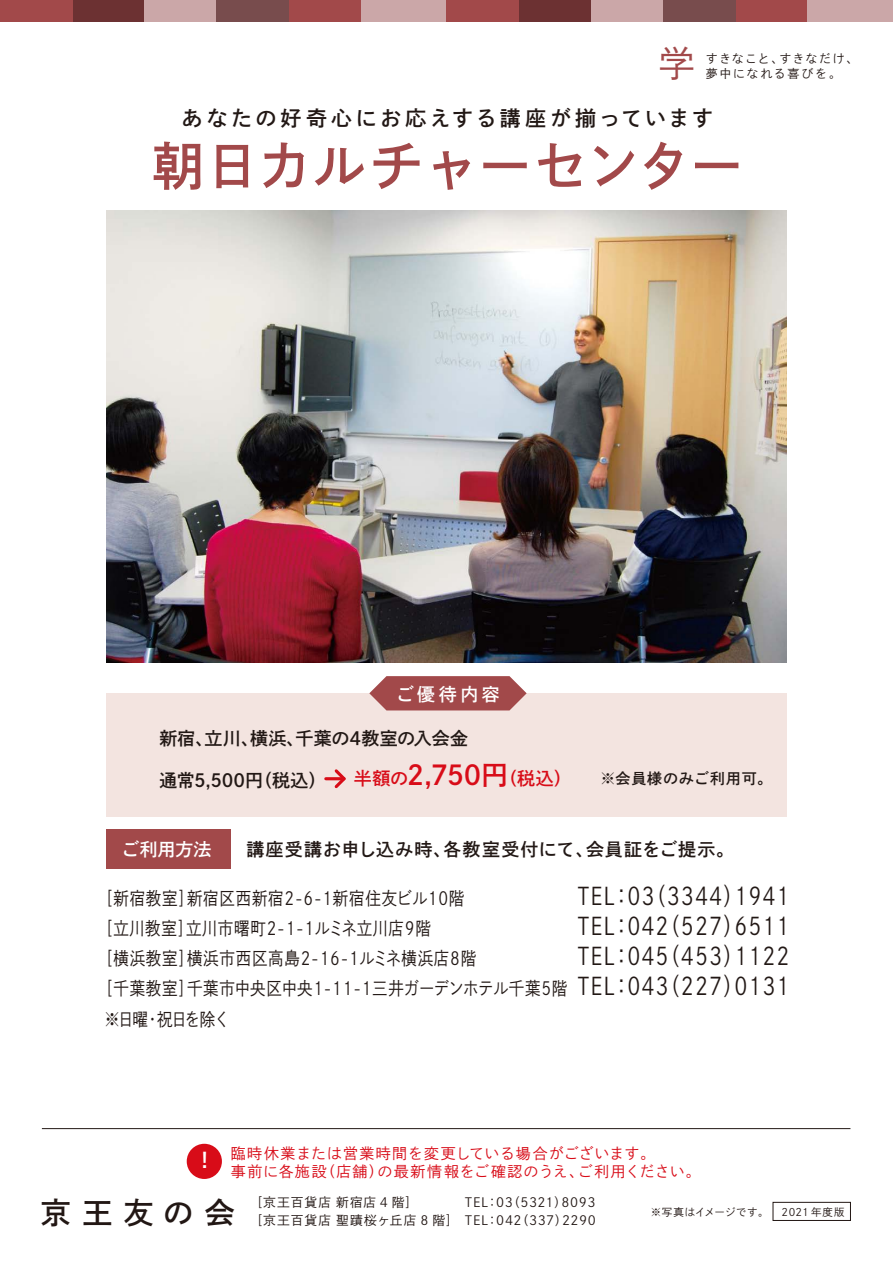
<style>
.page{position:relative;width:893px;height:1263px;background:#fff}
.page>*{position:absolute;margin:0;border:0;box-sizing:border-box;transform-origin:0 0}
.t1{font:52.5px "Shuei Go Kin Std B";letter-spacing:.03em;color:#a2494a}
.t2{font:36px "Shuei Go Kin Std L";color:#a2494a}
.t3{font:30px "Shuei Go Kin Std B";letter-spacing:.385em;color:#221714}
.t4{font:24px "Shuei Go Kin Std L";letter-spacing:.05em;color:#221815;scale:.86 1}
.t5{font:21px "Shuei Go Kin Std B";letter-spacing:.16em;color:#221815}
.t6{font:18px "Shuei Go Kin Std L";letter-spacing:.05em;color:#221815;scale:.86 1}
.t7{font:18px/30.8px "Shuei Go Kin Std L";letter-spacing:-.005em;color:#221815;scale:.86 1}
.t8{font:18px "Shuei Go Kin Std B";letter-spacing:.06em;color:#221815}
.t9{font:18px "Shuei Go Kin Std B";color:#221815}
.t10{font:18px "Shuei Go Kin Std B";color:#d80c18}
.t11{font:18px "Shuei Go Kin Std B";letter-spacing:-.01em;color:#221815}
.t12{font:18px "Shuei Go Kin Std B";letter-spacing:.095em;color:#fff}
.t13{font:15px/18px "Shuei Go Kin Std L";letter-spacing:.065em;color:#d80c18}
.t14{font:15px "Shuei Go Kin Std B";letter-spacing:.055em;color:#221815}
.t15{font:12.75px/18px "Shuei Go Kin Std L";letter-spacing:.06em;color:#221714}
.t16{font:12px "Shuei Go Kin Std L";letter-spacing:.095em;color:#221714}
.t17{font:12px "Shuei Go Kin Std L";letter-spacing:.145em;color:#221714}
.t18{font:10.5px "Shuei Go Kin Std L";letter-spacing:.025em;color:#221714}
.s1{font-size:27px}
.s2{font-size:24px}
.s3{font-family:"Shuei Go Kin Std B";font-size:21.3px;color:#fff}
</style>
<div class="page">
<div style="left:289px;top:0;width:72px;height:21px;background:#a2494a"></div>
<div style="left:361px;top:0;width:85px;height:21px;background:#cba7a8"></div>
<div style="left:72px;top:0;width:72px;height:21px;background:#6c3132"></div>
<div style="left:0;top:0;width:72px;height:21px;background:#a2494a"></div>
<div style="left:144px;top:0;width:73px;height:21px;background:#cba7a8"></div>
<div style="left:217px;top:0;width:72px;height:21px;background:#784c4d"></div>
<div style="left:735px;top:0;width:73px;height:21px;background:#a2494a"></div>
<div style="left:808px;top:0;width:85px;height:21px;background:#cba7a8"></div>
<div style="left:519px;top:0;width:72px;height:21px;background:#6c3132"></div>
<div style="left:446px;top:0;width:73px;height:21px;background:#a2494a"></div>
<div style="left:591px;top:0;width:72px;height:21px;background:#cba7a8"></div>
<div style="left:663px;top:0;width:72px;height:21px;background:#784c4d"></div>
<hr style="left:42px;top:1128px;width:808px;height:1px;background:#221815">
<div style="left:773px;top:1202px;width:78px;height:19px;border:1px solid #221714"></div>
<div style="left:187px;top:1144px;width:35px;height:35px;background:#d80c18;border-radius:50%"></div>
<div style="left:106px;top:693px;width:681px;height:124px;background:#f3e4e0"></div>
<div style="left:106px;top:829px;width:125px;height:40px;background:#a2494a"></div>
<hr style="left:326px;top:777px;width:18px;height:3px;background:#d80c18">
<svg style="left:332px;top:769px;width:14px;height:20px"></svg>
<svg style="left:369px;top:676px;width:158px;height:34px;background:#ac5c5d"></svg>
<img style="left:106px;top:210px;width:681px;height:452px">
<h2 class="t2" style="left:659px;top:40px;width:37px">学</h2>
<p class="t16" style="left:706px;top:50px;width:154px">すきなこと、すきなだけ、</p>
<p class="t17" style="left:706px;top:65px;width:137px">夢中になれる喜びを。</p>
<p class="t5" style="left:182px;top:104px;width:533px">あなたの好奇心にお応えする講座が揃っています</p>
<h1 class="t1" style="left:152px;top:129px;width:593px">朝日カルチャーセンター</h1>
<p class="t12" style="left:396px;top:681px;width:105px">ご優待内容</p>
<p class="t9" style="left:160px;top:726px;width:310px">新宿、立川、横浜、千葉の4教室の入会金</p>
<p class="t11" style="left:160px;top:767px;width:169px">通常5,500円（税込）</p>
<p class="t10" style="left:354px;top:766px;width:219px">半額の<span class="s1">2,750円</span>（税込）</p>
<p class="t14" style="left:600px;top:768px;width:174px">※会員様のみご利用可。</p>
<p class="t12" style="left:121px;top:837px;width:91px">ご利用方法</p>
<p class="t8" style="left:246px;top:837px;width:489px">講座受講お申し込み時、各教室受付にて、会員証をご提示。</p>
<p class="t6" style="left:97px;top:886px;width:428px">［新宿教室］新宿区西新宿2-6-1新宿住友ビル10階</p>
<h3 class="t4" style="left:577px;top:880px;width:248px">TEL：03（3344）1941</h3>
<p class="t6" style="left:97px;top:916px;width:390px">［立川教室］立川市曙町2-1-1ルミネ立川店9階</p>
<h3 class="t4" style="left:577px;top:910px;width:248px">TEL：042（527）6511</h3>
<p class="t6" style="left:97px;top:946px;width:442px">［横浜教室］横浜市西区高島2-16-1ルミネ横浜店8階</p>
<h3 class="t4" style="left:577px;top:940px;width:248px">TEL：045（453）1122</h3>
<p class="t7" style="left:104px;top:973px;width:798px;text-indent:-7px">［千葉教室］千葉市中央区中央1-11-1三井ガーデンホテル千葉5階 <span class="s2">TEL：043（227）0131 </span>※日曜・祝日を除く</p>
<p class="t13" style="left:231px;top:1144px;width:471px;text-indent:-29px"><span class="s3">!</span> 臨時休業または営業時間を変更している場合がございます。<br>事前に各施設（店舗）の最新情報をご確認のうえ、ご利用ください。</p>
<p class="t15" style="left:250px;top:1193px;width:210px">［京王百貨店 新宿店 4 階］<br>［京王百貨店 聖蹟桜ヶ丘店 8 階］</p>
<p class="t18" style="left:782px;top:1205px;width:65px">2021 年度版</p>
<h3 class="t3" style="left:41px;top:1191px;width:196px">京王友の会</h3>
<p class="t15" style="left:465px;top:1193px;width:133px">TEL：03（5321）8093<br>TEL：042（337）2290</p>
<p class="t18" style="left:651px;top:1205px;width:119px">※写真はイメージです。</p>
</div>
